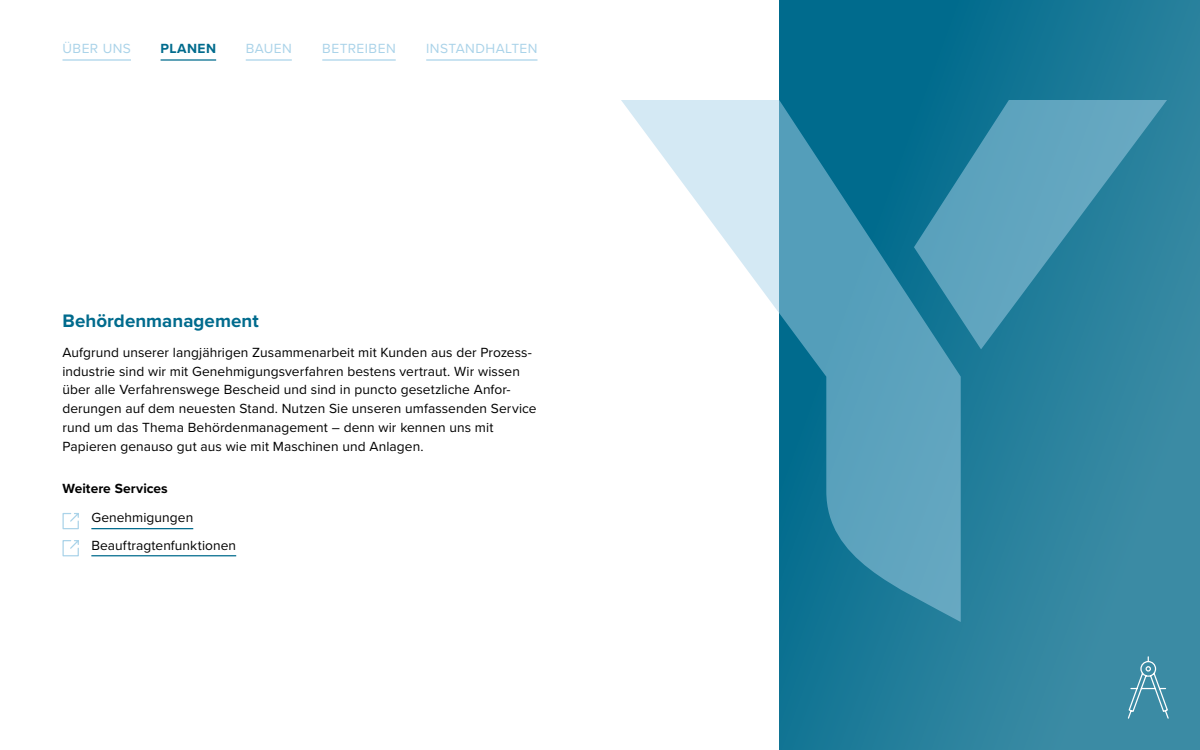
<style>
.page{position:relative;width:1200px;height:750px;background:#fff}
.page>*{position:absolute;margin:0;border:0;box-sizing:border-box;transform-origin:0 0}
.t1{font:700 18.75px "Proxima Nova";letter-spacing:.005em;color:#006b8d}
.t2{font:13.75px/18.8px "Proxima Nova";letter-spacing:.005em;color:#000}
.t3{font:13.75px "Proxima Nova";letter-spacing:.03em;color:#aad3e9}
.t4{font:700 13.75px "Proxima Nova";letter-spacing:.005em;color:#000}
.t5{font:700 13.75px "Proxima Nova";letter-spacing:.035em;color:#006b8d}
</style>
<div class="page">
<svg style="left:779px;top:0;width:421px;height:750px;background:#217d9a"></svg>
<svg style="left:621px;top:100px;width:546px;height:522px"></svg>
<hr style="left:91px;top:528px;width:102px;height:1px;background:#006b8d">
<svg style="left:62px;top:513px;width:17px;height:17px"></svg>
<hr style="left:91px;top:555px;width:145px;height:1px;background:#006b8d">
<svg style="left:62px;top:540px;width:17px;height:17px"></svg>
<svg style="left:1127px;top:656px;width:43px;height:64px;background:#5298ae"></svg>
<hr style="left:426px;top:59px;width:111px;height:2px;background:#aad3e9">
<hr style="left:246px;top:59px;width:46px;height:2px;background:#aad3e9">
<hr style="left:161px;top:59px;width:55px;height:2px;background:#006b8d">
<hr style="left:62px;top:59px;width:69px;height:2px;background:#aad3e9">
<hr style="left:322px;top:59px;width:74px;height:2px;background:#aad3e9">
<p class="t3" style="left:62px;top:38px;width:70px">ÜBER UNS</p>
<p class="t5" style="left:161px;top:38px;width:57px">PLANEN</p>
<p class="t3" style="left:246px;top:38px;width:48px">BAUEN</p>
<p class="t3" style="left:322px;top:38px;width:75px">BETREIBEN</p>
<p class="t3" style="left:426px;top:38px;width:113px">INSTANDHALTEN</p>
<h1 class="t1" style="left:62px;top:307px;width:198px">Behördenmanagement</h1>
<p class="t2" style="left:62px;top:342px;width:476px">Aufgrund unserer langjährigen Zusammenarbeit mit Kunden aus der Prozess&shy;industrie sind wir mit Genehmigungsverfahren bestens vertraut. Wir wissen über alle Verfahrenswege Bescheid und sind in puncto gesetzliche Anfor&shy;derungen auf dem neuesten Stand. Nutzen Sie unseren umfassenden Service rund um das Thema Behördenmanagement – denn wir kennen uns mit Papieren genauso gut aus wie mit Maschinen und Anlagen.</p>
<p class="t4" style="left:62px;top:478px;width:107px">Weitere Services</p>
<p class="t2" style="left:91px;top:504px;width:146px;line-height:27.1px">Genehmigungen<br>Beauftragtenfunktionen</p>
</div>
